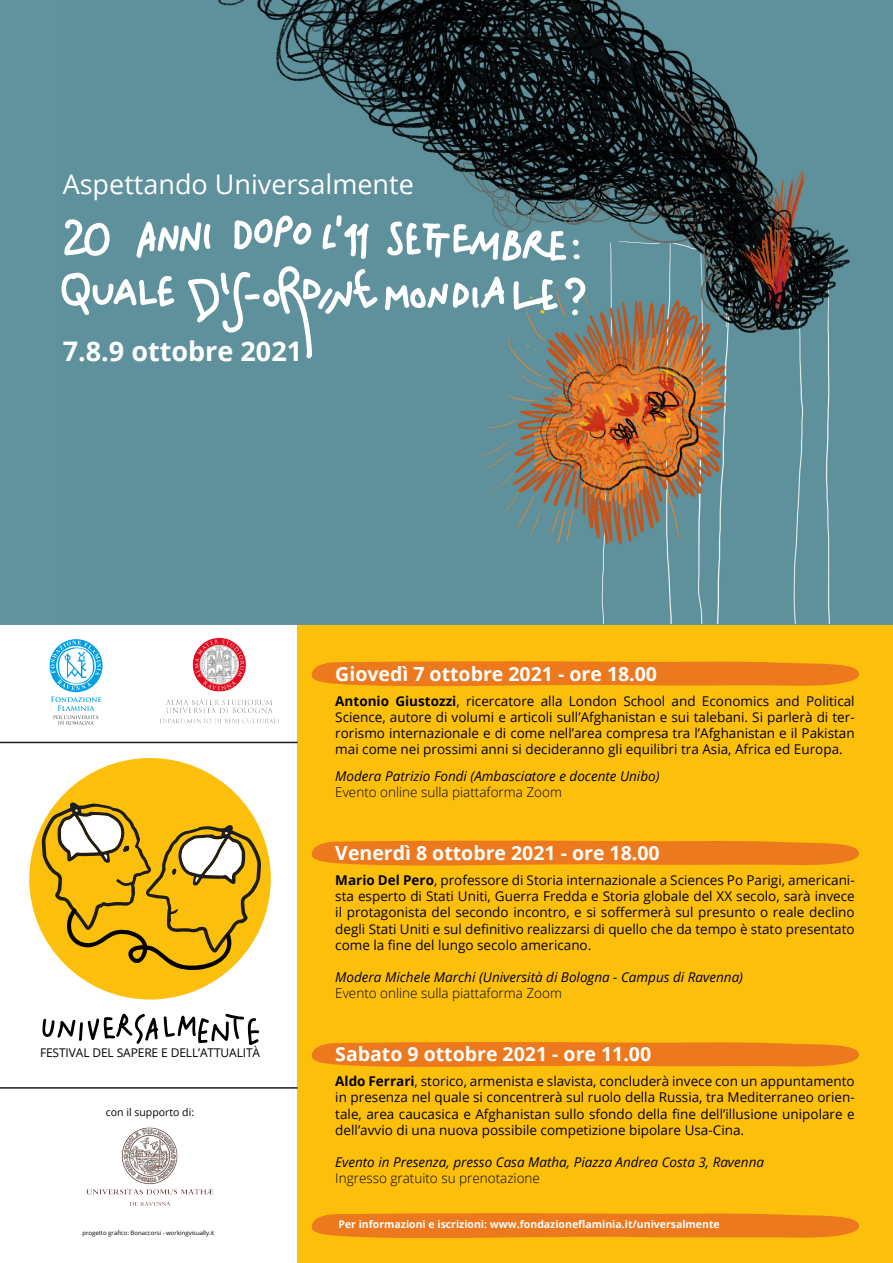
<style>
.page{position:relative;width:893px;height:1263px;background:#fff}
.page>*{position:absolute;margin:0;border:0;box-sizing:border-box;transform-origin:0 0}
.t1{font:27px "Open Sans";color:#fff}
.t2{font:700 27px "Open Sans";color:#fff}
.t3{font:700 19.5px "Open Sans";color:#fff}
.t4{font:13.5px/16.2px "Open Sans";color:#020203;text-align:justify}
.t5{font:italic 13.5px/16.2px "Open Sans";color:#020203}
.t6{font:300 13.5px "Open Sans";color:#020203}
.t7{font:12px "Open Sans";letter-spacing:-.01em;color:#020203}
.t8{font:700 10.5px "Open Sans";color:#fff}
.t9{font:10.5px "Open Sans";color:#020203}
.t10{font:6px "Open Sans";color:#020203}
.s1{font-weight:700}
.s2{font-weight:300;font-style:normal}
</style>
<div class="page">
<div style="left:298px;top:624px;width:595px;height:639px;background:#fcbf0b"></div>
<svg style="left:311px;top:661px;width:548px;height:26px;background:#ee811b"></svg>
<svg style="left:311px;top:840px;width:548px;height:26px;background:#ee811b"></svg>
<svg style="left:311px;top:1042px;width:548px;height:25px;background:#ee7e1c"></svg>
<svg style="left:311px;top:1213px;width:548px;height:25px;background:#ee7e1c"></svg>
<div style="left:0;top:0;width:893px;height:624px;background:#61929d"></div>
<img style="left:218px;top:0;width:632px;height:624px">
<div style="left:29px;top:758px;width:242px;height:241px;background:#fcbf0b;border-radius:50%"></div>
<svg style="left:42px;top:1013px;width:218px;height:32px"></svg>
<svg style="left:42px;top:802px;width:219px;height:169px"></svg>
<img style="left:160px;top:637px;width:119px;height:87px">
<img style="left:86px;top:1127px;width:128px;height:79px">
<svg style="left:50px;top:639px;width:53px;height:86px"></svg>
<hr style="left:0;top:1087px;width:298px;height:2px;background:#1d1d1b">
<hr style="left:0;top:742px;width:298px;height:1px;background:#1d1d1b">
<svg style="left:61px;top:214px;width:525px;height:145px"></svg>
<p class="t1" style="left:63px;top:166px;width:353px">Aspettando Universalmente</p>
<p class="t2" style="left:63px;top:332px;width:241px">7.8.9 ottobre 2021</p>
<p class="t7" style="left:40px;top:1045px;width:222px">FESTIVAL DEL SAPERE E DELL’ATTUALITÀ</p>
<p class="t9" style="left:106px;top:1105px;width:90px">con il supporto di:</p>
<p class="t10" style="left:82px;top:1228px;width:133px">progetto grafico: Bonaccorsi - workingvisually.it</p>
<p class="t3" style="left:335px;top:660px;width:323px">Giovedì 7 ottobre 2021 - ore 18.00</p>
<p class="t4" style="left:335px;top:692px;width:521px"><span class="s1">Antonio Giustozzi</span>, ricercatore alla London School and Economics and Political Science, autore di volumi e articoli sull’Afghanistan e sui talebani. Si parlerà di ter&shy;rorismo internazionale e di come nell’area compresa tra l’Afghanistan e il Pakistan mai come nei prossimi anni si decideranno gli equilibri tra Asia, Africa ed Europa.</p>
<p class="t5" style="left:335px;top:768px;width:326px">Modera Patrizio Fondi (Ambasciatore e docente Unibo)</p>
<p class="t6" style="left:335px;top:783px;width:228px">Evento online sulla piattaforma Zoom</p>
<p class="t3" style="left:335px;top:839px;width:326px">Venerdì 8 ottobre 2021 - ore 18.00</p>
<p class="t4" style="left:335px;top:872px;width:521px"><span class="s1">Mario Del Pero</span>, professore di Storia internazionale a Sciences Po Parigi, americani&shy;sta esperto di Stati Uniti, Guerra Fredda e Storia globale del XX secolo, sarà invece il protagonista del secondo incontro, e si soffermerà sul presunto o reale declino degli Stati Uniti e sul definitivo realizzarsi di quello che da tempo è stato presentato come la fine del lungo secolo americano.</p>
<p class="t5" style="left:335px;top:969px;width:409px">Modera Michele Marchi (Università di Bologna - Campus di Ravenna)</p>
<p class="t6" style="left:335px;top:984px;width:228px">Evento online sulla piattaforma Zoom</p>
<p class="t3" style="left:335px;top:1040px;width:317px">Sabato 9 ottobre 2021 - ore 11.00</p>
<p class="t4" style="left:335px;top:1073px;width:521px"><span class="s1">Aldo Ferrari</span>, storico, armenista e slavista, concluderà invece con un appuntamento in presenza nel quale si concentrerà sul ruolo della Russia, tra Mediterraneo orien&shy;tale, area caucasica e Afghanistan sullo sfondo della fine dell’illusione unipolare e dell’avvio di una nuova possibile competizione bipolare Usa-Cina.</p>
<p class="t5" style="left:335px;top:1154px;width:430px">Evento in Presenza, presso Casa Matha, Piazza Andrea Costa 3, Ravenna<br><span class="s2">Ingresso gratuito su prenotazione</span></p>
<p class="t8" style="left:338px;top:1217px;width:383px">Per informazioni e iscrizioni: www.fondazioneflaminia.it/universalmente</p>
</div>
